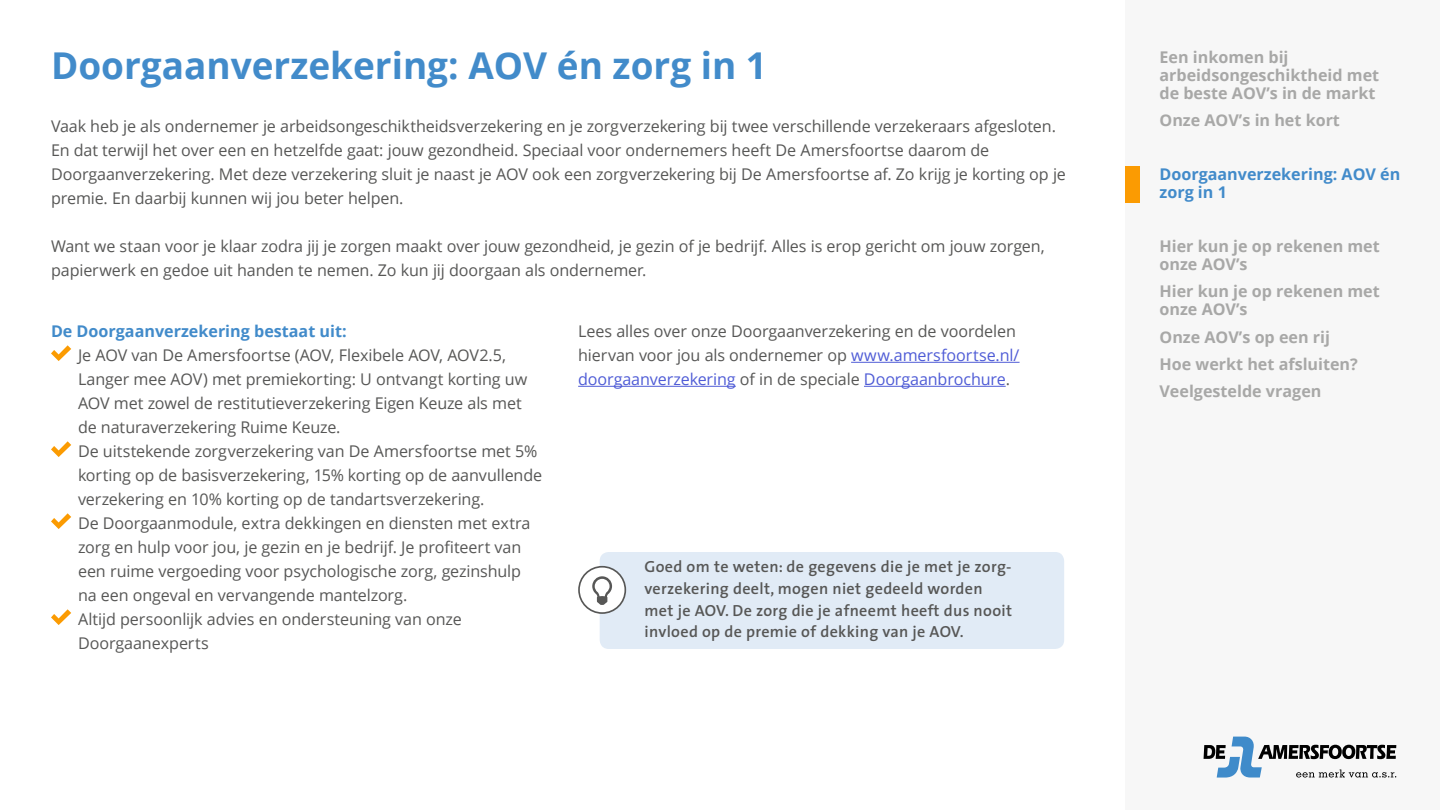
<style>
.page{position:relative;width:1440px;height:810px;background:#fff}
.page>*{position:absolute;margin:0;border:0;box-sizing:border-box;transform-origin:0 0}
.t1{font:700 36.97px "Open Sans";color:#428bca}
.bodytext{font:16.12px/24px "Open Sans";letter-spacing:-.005em;color:#575756}
.INH-GRIJS-Bold-_Head{font:700 16.12px/18px "Open Sans";color:#a8a8a7}
.t2{font:600 16.12px/21.8px "The Sans";letter-spacing:.02em;color:#575756}
.subsubkop_blauw{font:700 16.12px "Open Sans";color:#428bca}
.INH-BLAUW-BOLD-HEADE{font:700 16.12px/18px "Open Sans";color:#428bca}
.INH-BLAUW-Submenu{font:700 16.12px/18px "Open Sans";color:#a8a8a7}
.s1{color:#4f5cd6}
</style>
<div class="page">
<div style="left:1125px;top:0;width:315px;height:810px;background:#f7f7f7"></div>
<svg style="left:1204px;top:737px;width:192px;height:41px"></svg>
<svg style="left:51px;top:345px;width:20px;height:16px"></svg>
<svg style="left:51px;top:441px;width:20px;height:16px"></svg>
<svg style="left:51px;top:513px;width:20px;height:16px"></svg>
<svg style="left:51px;top:609px;width:20px;height:16px"></svg>
<hr style="left:851px;top:362px;width:169px;height:1px;background:#4f5cd6">
<hr style="left:578px;top:386px;width:158px;height:1px;background:#4f5cd6">
<hr style="left:864px;top:386px;width:142px;height:1px;background:#4f5cd6">
<div style="left:600px;top:552px;width:464px;height:97px;background:#e1ebf6;border-radius:9px"></div>
<div style="left:579px;top:567px;width:46px;height:46px;background:#fff;border-radius:50%"></div>
<div style="left:578px;top:566px;width:48px;height:48px;border:2px solid #575756;border-radius:50%"></div>
<svg style="left:592px;top:576px;width:20px;height:29px"></svg>
<div style="left:1125px;top:166px;width:15px;height:36px;background:#fb9b02"></div>
<p class="t1" style="left:51px;top:40px;width:718px">Doorgaanverzekering: AOV én zorg in 1</p>
<p class="INH-GRIJS-Bold-_Head" style="left:1160px;top:48px;width:221px">Een inkomen bij arbeidsongeschiktheid met de beste AOV’s in de markt</p>
<p class="INH-GRIJS-Bold-_Head" style="left:1160px;top:111px;width:182px">Onze AOV’s in het kort</p>
<p class="bodytext" style="left:51px;top:114px;width:1016px">Vaak heb je als ondernemer je arbeidsongeschiktheidsverzekering en je zorgverzekering bij twee verschillende verzekeraars afgesloten.<br>En dat terwijl het over een en hetzelfde gaat: jouw gezondheid. Speciaal voor ondernemers heeft De Amersfoortse daarom de Doorgaanverzekering. Met deze verzekering sluit je naast je AOV ook een zorgverzekering bij De Amersfoortse af. Zo krijg je korting op je premie. En daarbij kunnen wij jou beter helpen.</p>
<p class="bodytext" style="left:51px;top:234px;width:995px">Want we staan voor je klaar zodra jij je zorgen maakt over jouw gezondheid, je gezin of je bedrijf. Alles is erop gericht om jouw zorgen, papierwerk en gedoe uit handen te nemen. Zo kun jij doorgaan als ondernemer.</p>
<p class="INH-BLAUW-BOLD-HEADE" style="left:1160px;top:165px;width:242px">Doorgaanverzekering: AOV én zorg in 1</p>
<p class="INH-GRIJS-Bold-_Head" style="left:1160px;top:237px;width:222px">Hier kun je op rekenen met onze AOV’s</p>
<p class="INH-BLAUW-Submenu" style="left:1160px;top:282px;width:222px">Hier kun je op rekenen met onze AOV’s</p>
<p class="INH-GRIJS-Bold-_Head" style="left:1160px;top:327px;width:172px">Onze AOV’s op een rij</p>
<p class="INH-GRIJS-Bold-_Head" style="left:1160px;top:354px;width:200px">Hoe werkt het afsluiten?</p>
<p class="INH-GRIJS-Bold-_Head" style="left:1160px;top:381px;width:163px">Veelgestelde vragen</p>
<p class="subsubkop_blauw" style="left:51px;top:320px;width:297px">De Doorgaanverzekering bestaat uit:</p>
<p class="bodytext" style="left:78px;top:343px;width:451px">Je AOV van De Amersfoortse (AOV, Flexibele AOV, AOV2.5, Langer mee AOV) met premiekorting: U ontvangt korting uw AOV met zowel de restitutieverzekering Eigen Keuze als met de naturaverzekering Ruime Keuze.</p>
<p class="bodytext" style="left:78px;top:439px;width:466px">De uitstekende zorgverzekering van De Amersfoortse met 5% korting op de basisverzekering, 15% korting op de aanvullende verzekering en 10% korting op de tandartsverzekering.</p>
<p class="bodytext" style="left:78px;top:511px;width:454px">De Doorgaanmodule, extra dekkingen en diensten met extra zorg en hulp voor jou, je gezin en je bedrijf. Je profiteert van een ruime vergoeding voor psychologische zorg, gezinshulp na een ongeval en vervangende mantelzorg.</p>
<p class="bodytext" style="left:78px;top:607px;width:385px">Altijd persoonlijk advies en ondersteuning van onze<br>Doorgaanexperts</p>
<p class="bodytext" style="left:578px;top:319px;width:443px">Lees alles over onze Doorgaanverzekering en de voordelen hiervan voor jou als ondernemer op <span class="s1">www.amersfoortse.nl/ doorgaanverzekering</span> of in de speciale <span class="s1">Doorgaanbrochure</span>.</p>
<p class="t2" style="left:644px;top:555px;width:369px">Goed om te weten: de gegevens die je met je zorg&shy;verzekering deelt, mogen niet gedeeld worden met je AOV. De zorg die je afneemt heeft dus nooit invloed op de premie of dekking van je AOV.</p>
</div>
